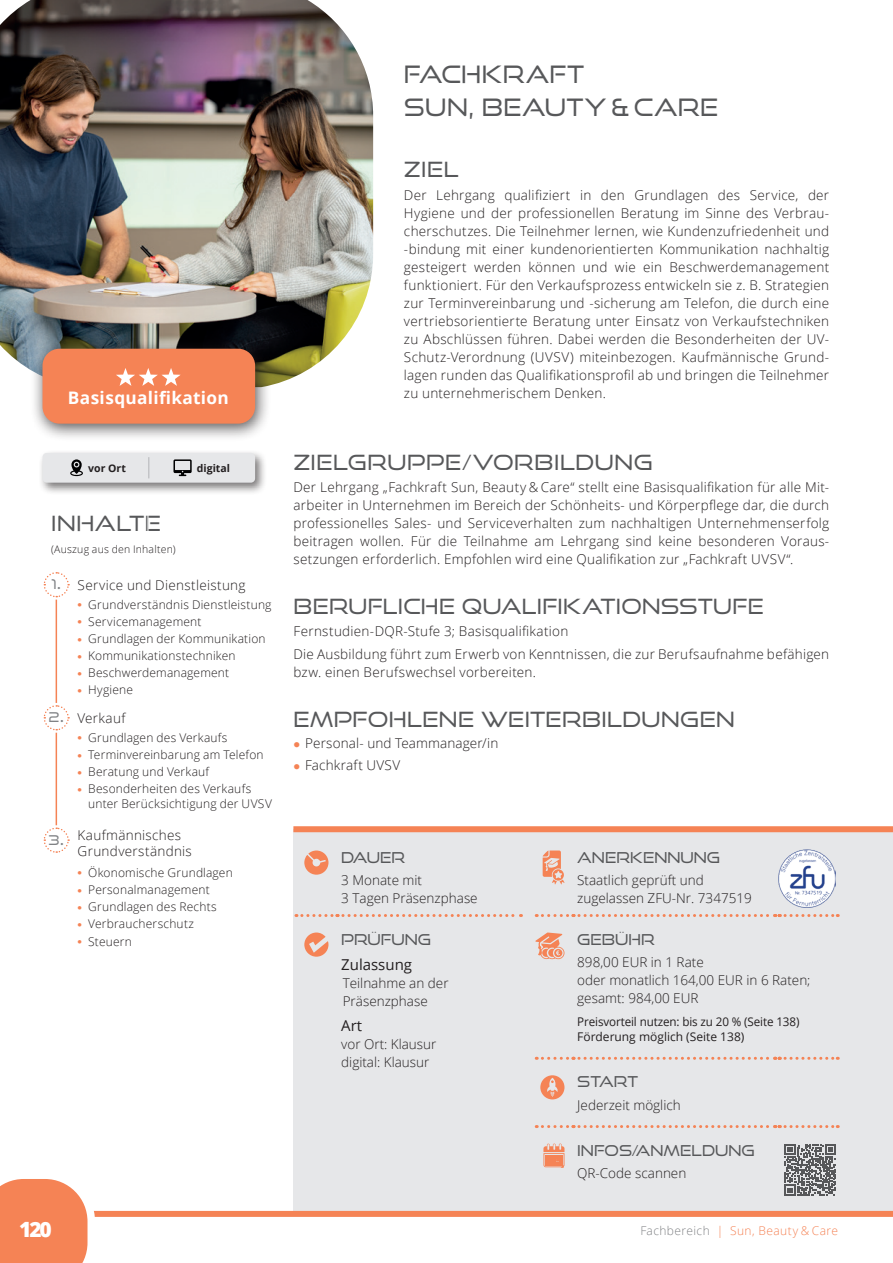
<style>
.page{position:relative;width:893px;height:1263px;background:#fff}
.page>*{position:absolute;margin:0;border:0;box-sizing:border-box;transform-origin:0 0}
.t1{font:24px/33px "Good Times Bk";letter-spacing:.015em;color:#57585a}
.t2{font:21px "Good Times Bk";letter-spacing:.02em;color:#57585a}
.t3{font:800 21px "Open Sans";color:#fff}
.t4{font:700 17.25px "Open Sans";letter-spacing:.02em;color:#fff}
.t5{font:15px "Good Times Bk";color:#57585a}
.t6{font:15px "Open Sans";color:#231f20}
.t7{font:300 13.5px/18px "Open Sans";letter-spacing:.015em;color:#231f20}
.t8{font:300 12px/17.1px "Open Sans";letter-spacing:.015em;color:#231f20}
.t9{font:12px/15px "Open Sans";letter-spacing:-.01em;color:#231f20}
.t10{font:300 12px "Open Sans";letter-spacing:.035em;color:#f58355}
.t11{font:300 10.5px "Open Sans";letter-spacing:.02em;color:#231f20}
.t12{font:700 10.5px "Open Sans";color:#231f20}
.s1{font-family:"Good Times Bk";font-weight:400;color:#808285}
.s2{font-family:"Good Times Rg";font-weight:700;color:#808285}
.s3{color:#808285}
</style>
<div class="page">
<div style="left:293px;top:829px;width:600px;height:385px;background:#e6e7e9"></div>
<img style="left:0;top:0;width:373px;height:385px">
<div style="left:39px;top:449px;width:228px;height:46px;background:#231f20;opacity:.6"></div>
<div style="left:43px;top:453px;width:212px;height:30px;background:#e6e7e9;border-radius:4px"></div>
<svg style="left:173px;top:459px;width:19px;height:17px"></svg>
<svg style="left:148px;top:457px;width:1px;height:21px"></svg>
<svg style="left:70px;top:459px;width:13px;height:17px"></svg>
<div style="left:30px;top:338px;width:241px;height:104px;background:#231f20;opacity:.75"></div>
<div style="left:43px;top:349px;width:212px;height:75px;background:#f58355;border-radius:17px"></div>
<svg style="left:116px;top:368px;width:65px;height:18px"></svg>
<div style="left:293px;top:826px;width:600px;height:6px;background:#f58355"></div>
<hr style="left:56px;top:600px;width:1px;height:103px;background:#f58355">
<hr style="left:56px;top:733px;width:1px;height:92px;background:#f58355">
<svg style="left:43px;top:572px;width:27px;height:26px"></svg>
<svg style="left:43px;top:705px;width:27px;height:26px"></svg>
<svg style="left:43px;top:827px;width:27px;height:26px"></svg>
<svg style="left:296px;top:914px;width:225px;height:3px"></svg>
<svg style="left:536px;top:914px;width:302px;height:3px"></svg>
<svg style="left:536px;top:1057px;width:302px;height:3px"></svg>
<svg style="left:536px;top:1125px;width:302px;height:3px"></svg>
<svg style="left:304px;top:850px;width:24px;height:25px"></svg>
<svg style="left:543px;top:850px;width:22px;height:34px"></svg>
<div style="left:775px;top:846px;width:64px;height:65px;border:4px solid #e6e7e9;border-radius:50%"></div>
<img style="left:778px;top:850px;width:58px;height:57px">
<svg style="left:304px;top:932px;width:24px;height:25px"></svg>
<svg style="left:535px;top:932px;width:29px;height:27px"></svg>
<svg style="left:540px;top:1075px;width:24px;height:24px"></svg>
<svg style="left:543px;top:1143px;width:21px;height:25px"></svg>
<svg style="left:784px;top:1144px;width:52px;height:51px"></svg>
<div style="left:0;top:1211px;width:893px;height:6px;background:#f58355"></div>
<svg style="left:0;top:1179px;width:95px;height:84px"></svg>
<p class="t4" style="left:68px;top:386px;width:162px">Basisqualifikation</p>
<p class="t12" style="left:88px;top:460px;width:39px">vor Ort</p>
<p class="t12" style="left:197px;top:460px;width:35px">digital</p>
<h2 class="t2" style="left:51px;top:511px;width:112px">INHALTE</h2>
<p class="t11" style="left:51px;top:542px;width:126px">(Auszug aus den Inhalten)</p>
<p class="t7" style="left:52px;top:576px;width:196px"><span class="s1">1</span><span class="s2">.</span> Service und Dienstleistung</p>
<p class="t8" style="left:88px;top:595px;width:185px">Grundverständnis Dienstleistung<br>Servicemanagement<br>Grundlagen der Kommunikation<br>Kommunikationstechniken<br>Beschwerdemanagement<br>Hygiene</p>
<p class="t7" style="left:49px;top:709px;width:78px"><span class="s1">2</span><span class="s2">.</span> Verkauf</p>
<p class="t8" style="left:88px;top:729px;width:177px">Grundlagen des Verkaufs<br>Terminvereinbarung am Telefon<br>Beratung und Verkauf<br>Besonderheiten des Verkaufs</p>
<p class="t8" style="left:88px;top:795px;width:185px">unter Berücksichtigung der UVSV</p>
<p class="t7" style="left:78px;top:826px;width:116px;line-height:16.5px;text-indent:-29px"><span class="s1">3</span><span class="s2">.</span> Kaufmännisches<br>Grundverständnis</p>
<p class="t8" style="left:88px;top:864px;width:146px">Ökonomische Grundlagen<br>Personalmanagement<br>Grundlagen des Rechts<br>Verbraucherschutz<br>Steuern</p>
<h1 class="t1" style="left:404px;top:57px;width:316px">FACHKRAFT<br>SUN, BEAUTY &amp; CARE</h1>
<h2 class="t2" style="left:404px;top:157px;width:56px">ZIEL</h2>
<p class="t7" style="left:404px;top:185px;width:427px;text-align:justify">Der Lehrgang qualifiziert in den Grundlagen des Service, der Hygiene und der professionellen Beratung im Sinne des Verbrau&shy;cherschutzes. Die Teilnehmer lernen, wie Kundenzufriedenheit und -bindung mit einer kundenorientierten Kommunikation nachhaltig gesteigert werden können und wie ein Beschwerdemanagement funktioniert. Für den Verkaufsprozess entwickeln sie z. B. Strategien zur Terminvereinbarung und -sicherung am Telefon, die durch eine vertriebsorientierte Beratung unter Einsatz von Verkaufstechniken zu Abschlüssen führen. Dabei werden die Besonderheiten der UV-Schutz-Verordnung (UVSV) miteinbezogen. Kaufmännische Grund&shy;lagen runden das Qualifikationsprofil ab und bringen die Teilnehmer zu unternehmerischem Denken.</p>
<h2 class="t2" style="left:293px;top:449px;width:361px">ZIELGRUPPE/VORBILDUNG</h2>
<p class="t7" style="left:293px;top:478px;width:537px;text-align:justify">Der Lehrgang „Fachkraft Sun, Beauty &amp; Care“ stellt eine Basisqualifikation für alle Mit&shy;arbeiter in Unternehmen im Bereich der Schönheits- und Körperpflege dar, die durch professionelles Sales- und Serviceverhalten zum nachhaltigen Unternehmenserfolg beitragen wollen. Für die Teilnahme am Lehrgang sind keine besonderen Voraus&shy;setzungen erforderlich. Empfohlen wird eine Qualifikation zur „Fachkraft UVSV“.</p>
<h2 class="t2" style="left:293px;top:594px;width:472px">BERUFLICHE QUALIFIKATIONSSTUFE</h2>
<p class="t7" style="left:293px;top:620px;width:537px;line-height:22.2px">Fernstudien-DQR-Stufe 3; Basisqualifikation<br>Die Ausbildung führt zum Erwerb von Kenntnissen, die zur Berufsaufnahme befähigen</p>
<p class="t7" style="left:293px;top:662px;width:244px">bzw. einen Berufswechsel vorbereiten.</p>
<h2 class="t2" style="left:293px;top:706px;width:443px">EMPFOHLENE WEITERBILDUNGEN</h2>
<p class="t7" style="left:305px;top:731px;width:195px;line-height:22.2px">Personal- und Teammanager/in<br>Fachkraft UVSV</p>
<p class="t5" style="left:341px;top:848px;width:65px">DAUER</p>
<p class="t7" style="left:341px;top:870px;width:138px">3 Monate mit<br>3 Tagen Präsenzphase</p>
<p class="t5" style="left:341px;top:930px;width:91px">PRÜFUNG</p>
<p class="t6" style="left:341px;top:954px;width:72px">Zulassung</p>
<p class="t7" style="left:343px;top:973px;width:107px">Teilnahme an der<br>Präsenzphase</p>
<p class="t6" style="left:341px;top:1015px;width:22px">Art</p>
<p class="t7" style="left:341px;top:1035px;width:97px">vor Ort: Klausur digital: Klausur</p>
<p class="t5" style="left:577px;top:848px;width:144px">ANERKENNUNG</p>
<p class="t7" style="left:577px;top:870px;width:176px">Staatlich geprüft und zugelassen ZFU-Nr. 7347519</p>
<p class="t5" style="left:577px;top:930px;width:79px">GEBÜHR</p>
<p class="t7" style="left:577px;top:952px;width:235px">898,00 EUR in 1 Rate<br>oder monatlich 164,00 EUR in 6 Raten; gesamt: 984,00 EUR</p>
<p class="t9" style="left:577px;top:1014px;width:224px">Preisvorteil nutzen: bis zu 20 % (Seite 138)<br>Förderung möglich (Seite 138)</p>
<p class="t5" style="left:577px;top:1073px;width:62px">START</p>
<p class="t7" style="left:577px;top:1095px;width:105px">Jederzeit möglich</p>
<p class="t5" style="left:577px;top:1141px;width:179px">INFOS/ANMELDUNG</p>
<p class="t7" style="left:577px;top:1163px;width:111px">QR-Code scannen</p>
<h2 class="t3" style="left:19px;top:1213px;width:34px">120</h2>
<p class="t10" style="left:640px;top:1222px;width:199px"><span class="s3">Fachbereich</span> | Sun, Beauty &amp; Care</p>
</div>
